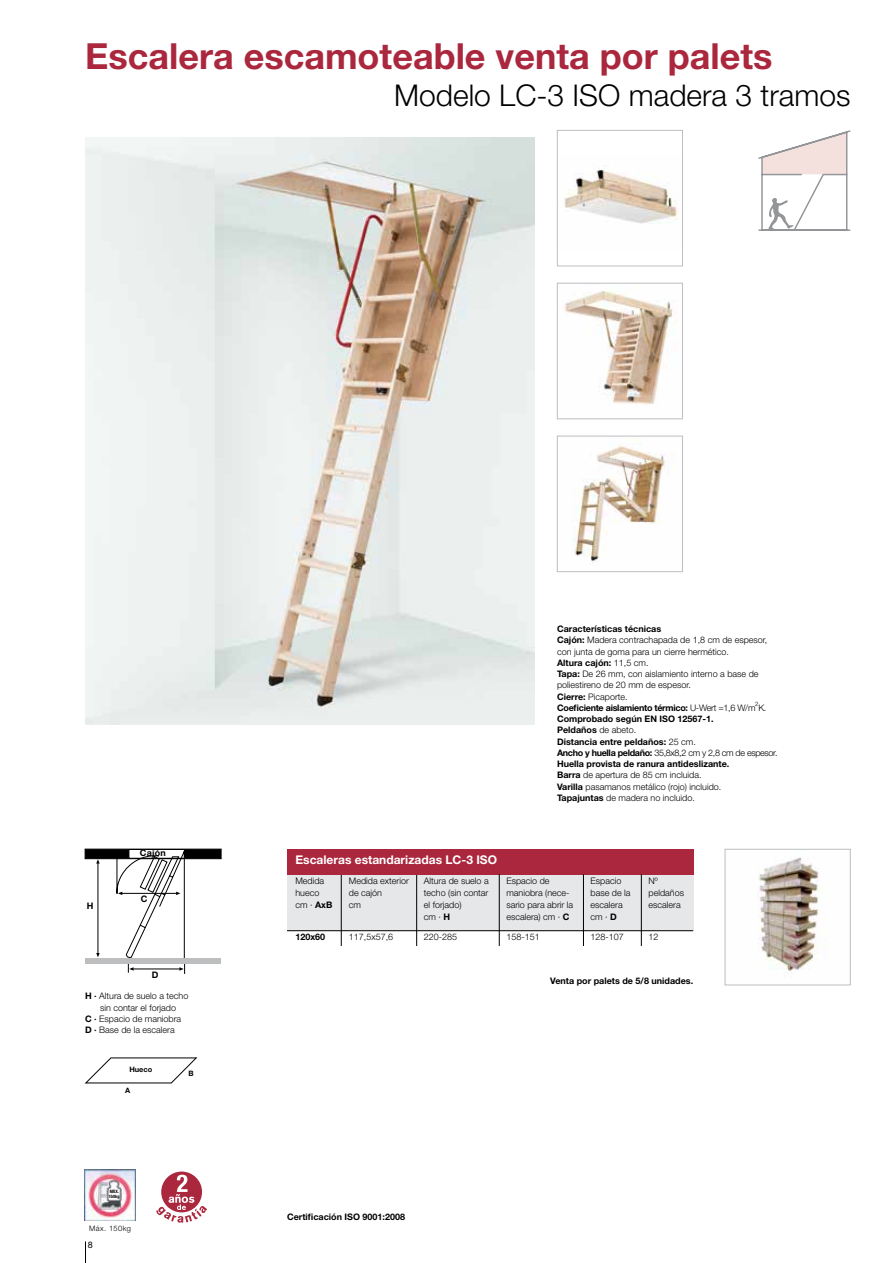
<style>
.page{position:relative;width:893px;height:1263px;background:#fff}
.page>*{position:absolute;margin:0;border:0;box-sizing:border-box;transform-origin:0 0}
.t1{font:700 36px "Helvetica Neue LT Std";color:#aa273d}
.t2{font:300 30px "Helvetica Neue LT Std";color:#000}
.t3{font:700 12px "Helvetica Neue LT Std";color:#fff}
.t4{font:300 9px/12px "Helvetica Neue LT Std";color:#000}
.t5{font:700 9px/11.2px "Helvetica Neue LT Std";color:#000}
.t6{font:9px "Helvetica Neue LT Std";color:#000}
.t7{font:300 7.5px "Helvetica Neue LT Std";letter-spacing:.05em;color:#000}
.t8{font:700 7.35px "Helvetica Neue LT Std";color:#000}
.t9{font:300 6px "Helvetica Neue LT Std";color:#000}
.t10{font:700 condensed 4.5px/5.2px "Helvetica Neue LT Std";color:#000}
.s1{font-weight:700}
.s2{font-weight:300}
</style>
<div class="page">
<svg style="left:85px;top:1241px;width:1px;height:22px"></svg>
<img style="left:86px;top:137px;width:448px;height:588px">
<svg style="left:85px;top:851px;width:136px;height:123px"></svg>
<div style="left:85px;top:958px;width:136px;height:5px;background:#bcbec0"></div>
<div style="left:129px;top:849px;width:56px;height:9px;border:1px solid #000"></div>
<div style="left:85px;top:849px;width:136px;height:10px;border:1px solid #000"></div>
<svg style="left:85px;top:1057px;width:113px;height:26px"></svg>
<div style="left:287px;top:872px;width:406px;height:59px;background:#e6e7e8"></div>
<hr style="left:341px;top:874px;width:1px;height:72px;background:#000">
<hr style="left:416px;top:874px;width:1px;height:72px;background:#000">
<div style="left:287px;top:849px;width:406px;height:25px;background:#aa273d"></div>
<hr style="left:287px;top:930px;width:406px;height:1px;background:#000">
<hr style="left:499px;top:874px;width:1px;height:72px;background:#000">
<hr style="left:583px;top:874px;width:1px;height:72px;background:#000">
<hr style="left:641px;top:874px;width:1px;height:72px;background:#000">
<img style="left:758px;top:857px;width:69px;height:117px">
<div style="left:725px;top:849px;width:125px;height:136px;border:1px solid #bcbec0"></div>
<svg style="left:758px;top:130px;width:93px;height:101px"></svg>
<img style="left:564px;top:166px;width:114px;height:58px">
<div style="left:557px;top:130px;width:126px;height:136px;border:1px solid #bcbec0"></div>
<img style="left:564px;top:290px;width:113px;height:115px">
<div style="left:557px;top:283px;width:126px;height:136px;border:1px solid #bcbec0"></div>
<img style="left:573px;top:445px;width:104px;height:118px">
<div style="left:557px;top:436px;width:126px;height:136px;border:1px solid #bcbec0"></div>
<img style="left:85px;top:1170px;width:50px;height:50px">
<svg style="left:161px;top:1171px;width:41px;height:41px"></svg>
<svg style="left:156px;top:1175px;width:51px;height:47px"></svg>
<h1 class="t1" style="left:85px;top:34px;width:689px">Escalera escamoteable venta por palets</h1>
<h2 class="t2" style="left:394px;top:77px;width:458px">Modelo LC-3 ISO madera 3 tramos</h2>
<p class="t5" style="left:87px;top:899px;width:8px">H</p>
<p class="t5" style="left:140px;top:847px;width:28px">Cajón</p>
<p class="t5" style="left:141px;top:892px;width:8px">C</p>
<p class="t5" style="left:152px;top:969px;width:8px">D</p>
<p class="t4" style="left:85px;top:990px;width:105px"><span class="s1">H ·</span> Altura de suelo a techo</p>
<p class="t4" style="left:100px;top:1001px;width:78px">sin contar el forjado</p>
<p class="t4" style="left:85px;top:1012px;width:98px"><span class="s1">C ·</span> Espacio de maniobra</p>
<p class="t4" style="left:85px;top:1024px;width:91px"><span class="s1">D ·</span> Base de la escalera</p>
<p class="t8" style="left:129px;top:1065px;width:24px">Hueco</p>
<p class="t8" style="left:125px;top:1085px;width:7px">A</p>
<p class="t8" style="left:188px;top:1068px;width:7px">B</p>
<p class="t10" style="left:109px;top:1188px;width:12px">MÁX.<br>150kg</p>
<p class="t7" style="left:89px;top:1223px;width:43px">Máx. 150kg</p>
<p class="t6" style="left:88px;top:1239px;width:7px">8</p>
<p class="t4" style="left:557px;top:623px;width:212px;line-height:11.2px"><span class="s1">Características técnicas<br>Cajón:</span> Madera contrachapada de 1,8 cm de espesor, con junta de goma para un cierre hermético.<br><span class="s1">Altura cajón:</span> 11,5 cm.<br><span class="s1">Tapa:</span> De 26 mm, con aislamiento interno a base de poliestireno de 20 mm de espesor.<br><span class="s1">Cierre:</span> Picaporte.<br><span class="s1">Coeficiente aislamiento térmico:</span> U-Wert =1,6 W/m K.</p>
<p class="t9" style="left:755px;top:701px;width:5px">2</p>
<p class="t5" style="left:557px;top:713px;width:222px">Comprobado según EN ISO 12567-1.<br>Peldaños <span class="s2">de abeto.<br></span>Distancia entre peldaños: <span class="s2">25 cm.<br></span>Ancho y huella peldaño: <span class="s2">35,8x8,2 cm y 2,8 cm de espesor.<br></span>Huella provista de ranura antideslizante.<br>Barra <span class="s2">de apertura de 85 cm incluida.<br></span>Varilla <span class="s2">pasamanos metálico (rojo) incluido.<br></span>Tapajuntas <span class="s2">de madera no incluido.</span></p>
<h3 class="t3" style="left:295px;top:852px;width:203px">Escaleras estandarizadas LC-3 ISO</h3>
<p class="t4" style="left:295px;top:875px;width:39px">Medida hueco cm · <span class="s1">AxB</span></p>
<p class="t4" style="left:349px;top:875px;width:62px">Medida exterior de cajón<br>cm</p>
<p class="t4" style="left:424px;top:875px;width:66px">Altura de suelo a techo (sin contar el forjado)<br>cm · <span class="s1">H</span></p>
<p class="t5" style="left:295px;top:931px;width:31px">120x60</p>
<p class="t4" style="left:349px;top:931px;width:46px">117,5x57,6</p>
<p class="t4" style="left:424px;top:931px;width:35px">220-285</p>
<p class="t4" style="left:506px;top:875px;width:68px">Espacio de maniobra (nece&shy;sario para abrir la escalera) cm · <span class="s1">C</span></p>
<p class="t4" style="left:591px;top:875px;width:42px">Espacio base de la escalera cm · <span class="s1">D</span></p>
<p class="t4" style="left:648px;top:875px;width:37px">Nº peldaños escalera</p>
<p class="t4" style="left:506px;top:931px;width:35px">158-151</p>
<p class="t4" style="left:591px;top:931px;width:35px">128-107</p>
<p class="t4" style="left:648px;top:931px;width:12px">12</p>
<p class="t5" style="left:550px;top:975px;width:144px">Venta por palets de 5/8 unidades.</p>
<p class="t5" style="left:287px;top:1211px;width:120px">Certificación ISO 9001:2008</p>
</div>
